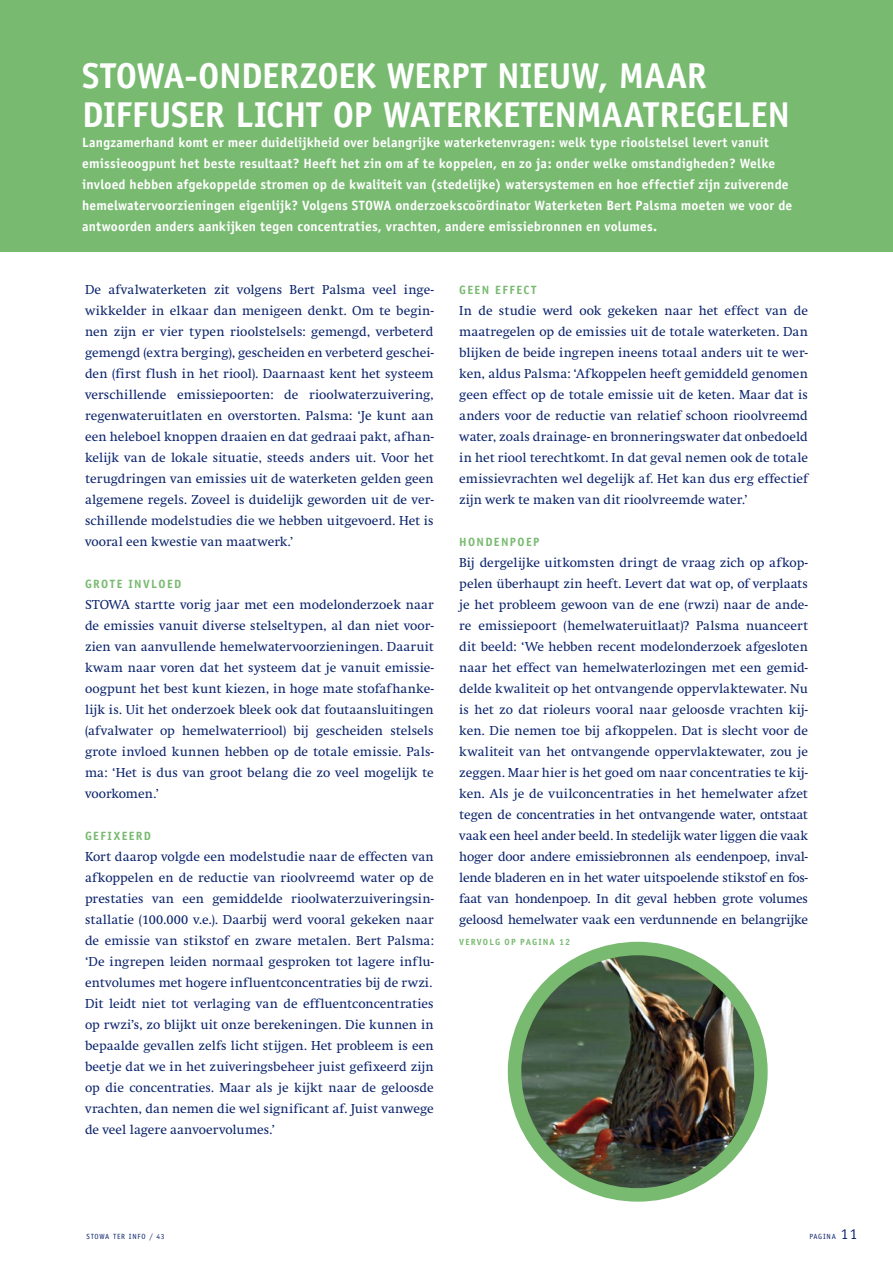
<style>
.page{position:relative;width:893px;height:1263px;background:#fff}
.page>*{position:absolute;margin:0;border:0;box-sizing:border-box;transform-origin:0 0}
.t1{font:700 36px/39px "Officina Sans";letter-spacing:-.01em;color:#fff}
.t2{font:13.5px/21px "Swift";letter-spacing:-.005em;color:#0a236b;text-align:justify}
.t3{font:700 13.5px/21px "Officina Sans";letter-spacing:.015em;color:#fff}
.t4{font:700 12px "Officina Sans";letter-spacing:.115em;color:#78ba70}
.t5{font:700 9px "Officina Sans";letter-spacing:.125em;color:#78ba70}
.t6{font:7.5px "Officina Sans";letter-spacing:.1em;color:#0a236b}
.s1{font-size:15px}
</style>
<div class="page">
<div style="left:0;top:0;width:893px;height:252px;background:#78ba70"></div>
<img style="left:514px;top:948px;width:247px;height:247px;border-radius:50%">
<div style="left:508px;top:942px;width:260px;height:260px;border:14px solid #78ba70;border-radius:50%"></div>
<h1 class="t1" style="left:82px;top:55px;width:709px">STOWA-onderzoek werpt nieuw, maar diffuser licht op waterketenmaatregelen</h1>
<p class="t3" style="left:82px;top:132px;width:712px">Langzamerhand komt er meer duidelijkheid over belangrijke waterketenvragen: welk type rioolstelsel levert vanuit emissieoogpunt het beste resultaat? H eeft het zin om af te koppelen, en zo ja: onder welke omstandigheden? Welke invloed hebben afgekoppelde stromen op de kwaliteit van (stedelijke) watersystemen en hoe effectief zijn zuiverende hemelwatervoorzieningen eigenlijk? Volgens STOWA onderzoekscoördinator Waterketen Bert Palsma moeten we voor de antwoorden anders aankijken tegen concentraties, vrachten, andere emissiebronnen en volumes.</p>
<p class="t2" style="left:85px;top:279px;width:350px">De afvalwaterketen zit volgens Bert Palsma veel inge&shy;wikkelder in elkaar dan menigeen denkt. Om te begin&shy;nen zijn er vier typen rioolstelsels: gemengd, verbeterd gemengd (extra berging), gescheiden en verbeterd geschei&shy;den (first flush in het riool). Daarnaast kent het systeem verschillende emissiepoorten: de rioolwaterzuivering, regenwateruitlaten en overstorten. Palsma: ‘Je kunt aan een heleboel knoppen draaien en dat gedraai pakt, afhan&shy;kelijk van de lokale situatie, steeds anders uit. Voor het terugdringen van emissies uit de waterketen gelden geen algemene regels. Zoveel is duidelijk geworden uit de ver&shy;schillende modelstudies die we hebben uitgevoerd. Het is vooral een kwestie van maatwerk.’</p>
<p class="t4" style="left:85px;top:576px;width:98px">Grot e invloed</p>
<p class="t2" style="left:85px;top:594px;width:350px">STOWA startte vorig jaar met een modelonderzoek naar de emissies vanuit diverse stelseltypen, al dan niet voor&shy;zien van aanvullende hemelwatervoorzieningen. Daaruit kwam naar voren dat het systeem dat je vanuit emissie&shy;oogpunt het best kunt kiezen, in hoge mate stofafhanke&shy;lijk is. Uit het onderzoek bleek ook dat foutaansluitingen (afvalwater op hemelwaterriool) bij gescheiden stelsels grote invloed kunnen hebben op de totale emissie. Pals&shy;ma: ‘Het is dus van groot belang die zo veel mogelijk te voorkomen.’</p>
<p class="t4" style="left:85px;top:828px;width:68px">Gef ixeerd</p>
<p class="t2" style="left:85px;top:846px;width:350px">Kort daarop volgde een modelstudie naar de effecten van afkoppelen en de reductie van rioolvreemd water op de prestaties van een gemiddelde rioolwaterzuiveringsin&shy;stallatie (100.000 v.e.). Daarbij werd vooral gekeken naar de emissie van stikstof en zware metalen. Bert Palsma: ‘De ingrepen leiden normaal gesproken tot lagere influ&shy;entvolumes met hogere influentconcentraties bij de rwzi.<br>Dit leidt niet tot verlaging van de effluentconcentraties op rwzi’s, zo blijkt uit onze berekeningen. Die kunnen in bepaalde gevallen zelfs licht stijgen. Het probleem is een beetje dat we in het zuiveringsbeheer juist gefixeerd zijn op die concentraties. Maar als je kijkt naar de geloosde vrachten, dan nemen die wel significant af. Juist vanwege de veel lagere aanvoervolumes.’</p>
<p class="t4" style="left:459px;top:282px;width:78px">Geen eff ect</p>
<p class="t2" style="left:459px;top:300px;width:350px">In de studie werd ook gekeken naar het effect van de maatregelen op de emissies uit de totale waterketen. Dan blijken de beide ingrepen ineens totaal anders uit te wer&shy;ken, aldus Palsma: ‘Afkoppelen heeft gemiddeld genomen geen effect op de totale emissie uit de keten. Maar dat is anders voor de reductie van relatief schoon rioolvreemd water, zoals drainage- en bronneringswater dat onbedoeld in het riool terechtkomt. In dat geval nemen ook de totale emissievrachten wel degelijk af. Het kan dus erg effectief zijn werk te maken van dit rioolvreemde water.’</p>
<p class="t4" style="left:459px;top:534px;width:82px">Hondenpoep</p>
<p class="t2" style="left:459px;top:552px;width:350px">Bij dergelijke uitkomsten dringt de vraag zich op afkop&shy;pelen überhaupt zin heeft. Levert dat wat op, of verplaats je het probleem gewoon van de ene (rwzi) naar de ande&shy;re emissiepoort (hemelwateruitlaat)? Palsma nuanceert dit beeld: ‘We hebben recent modelonderzoek afgesloten naar het effect van hemelwaterlozingen met een gemid&shy;delde kwaliteit op het ontvangende oppervlaktewater. Nu is het zo dat rioleurs vooral naar geloosde vrachten kij&shy;ken. Die nemen toe bij afkoppelen. Dat is slecht voor de kwaliteit van het ontvangende oppervlaktewater, zou je zeggen. Maar hier is het goed om naar concentraties te kij&shy;ken. Als je de vuilconcentraties in het hemelwater afzet tegen de concentraties in het ontvangende water, ontstaat vaak een heel ander beeld. In stedelijk water liggen die vaak hoger door andere emissiebronnen als eendenpoep, inval&shy;lende bladeren en in het water uitspoelende stikstof en fos&shy;faat van hondenpoep. In dit geval hebben grote volumes geloosd hemelwater vaak een verdunnende en belangrijke</p>
<p class="t5" style="left:459px;top:936px;width:112px">Vervolg op pagina 12</p>
<p class="t6" style="left:87px;top:1232px;width:80px">STOWA TER IN FO / 43</p>
<p class="t6" style="left:809px;top:1232px;width:49px">PAGINA <span class="s1">11</span></p>
</div>
